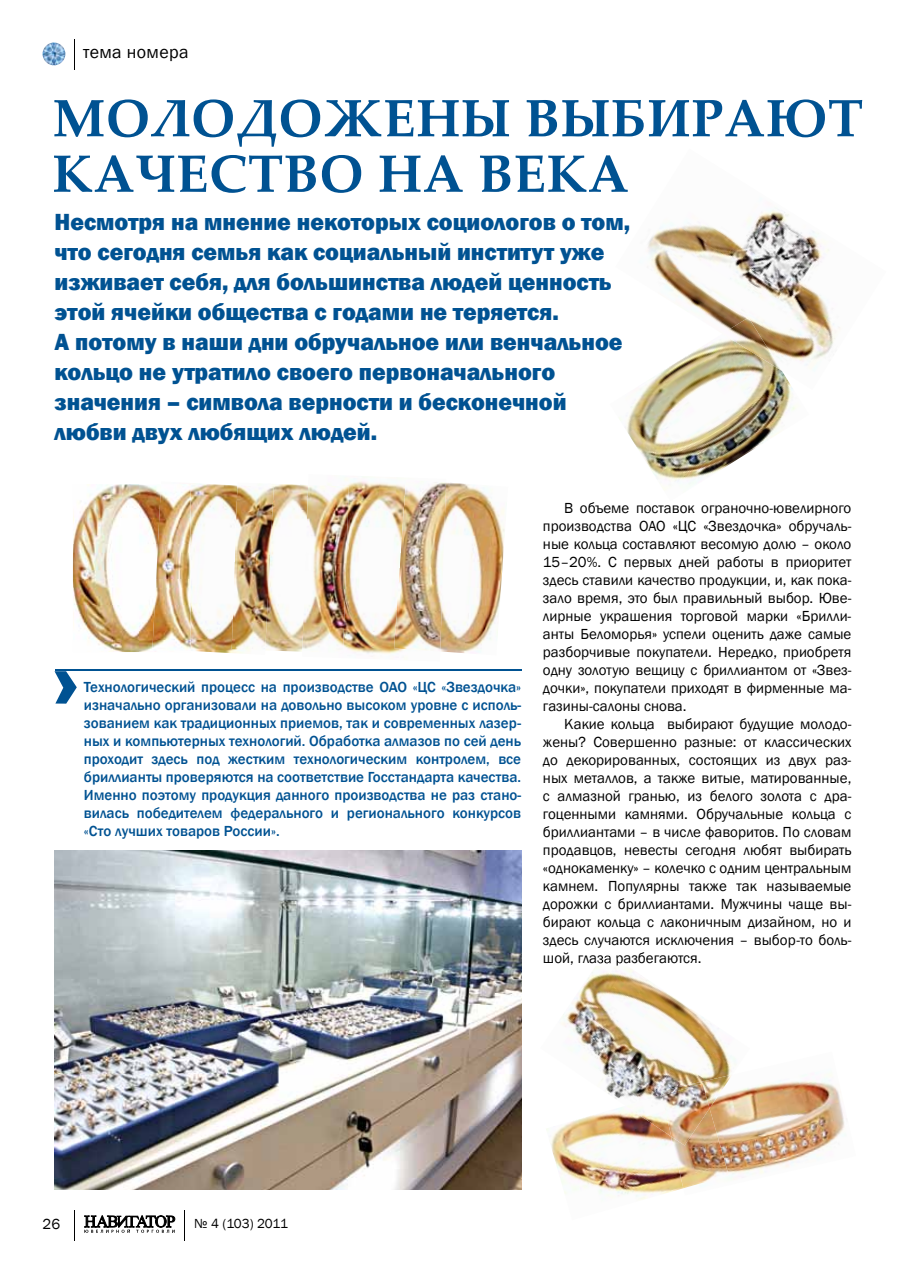
<style>
.page{position:relative;width:902px;height:1263px;background:#fff}
.page>*{position:absolute;margin:0;border:0;box-sizing:border-box;transform-origin:0 0}
.t1{font:700 52.5px/55.5px "Palatino Linotype";letter-spacing:.01em;color:#005292}
.t2{font:800 24px/30px "Franklin Gothic";color:#005292}
.t3{font:18px "Franklin Gothic";letter-spacing:.02em;color:#000}
.t4{font:15px/18px "Franklin Gothic";color:#000;text-align:justify}
.t5{font:500 15px/18px "Franklin Gothic";color:#005292;text-align:justify}
.t6{font:13.5px "Franklin Gothic";letter-spacing:-.02em;color:#000}
</style>
<div class="page">
<svg style="left:84px;top:1215px;width:91px;height:18px"></svg>
<hr style="left:184px;top:1210px;width:1px;height:31px;background:#000">
<hr style="left:74px;top:1210px;width:1px;height:31px;background:#000">
<img style="left:546px;top:1107px;width:137px;height:93px">
<img style="left:648px;top:210px;width:192px;height:160px">
<img style="left:73px;top:484px;width:79px;height:168px">
<img style="left:190px;top:484px;width:53px;height:169px">
<img style="left:152px;top:484px;width:38px;height:166px">
<img style="left:237px;top:484px;width:65px;height:168px">
<img style="left:232px;top:485px;width:42px;height:165px">
<img style="left:54px;top:851px;width:467px;height:339px">
<img style="left:43px;top:43px;width:22px;height:22px;border-radius:11px">
<hr style="left:74px;top:39px;width:1px;height:30px;background:#000">
<hr style="left:55px;top:670px;width:466px;height:1px;background:#005292">
<svg style="left:54px;top:671px;width:23px;height:33px"></svg>
<img style="left:683px;top:1073px;width:162px;height:116px">
<img style="left:671px;top:1108px;width:57px;height:80px">
<img style="left:619px;top:334px;width:190px;height:156px">
<img style="left:722px;top:317px;width:59px;height:54px">
<img style="left:328px;top:476px;width:73px;height:178px">
<img style="left:302px;top:485px;width:47px;height:168px">
<img style="left:441px;top:482px;width:64px;height:171px">
<img style="left:394px;top:480px;width:52px;height:171px">
<img style="left:561px;top:966px;width:189px;height:140px">
<img style="left:625px;top:1095px;width:36px;height:41px">
<img style="left:598px;top:955px;width:24px;height:11px">
<img style="left:660px;top:1074px;width:72px;height:34px">
<img style="left:661px;top:1084px;width:48px;height:61px">
<p class="t3" style="left:83px;top:41px;width:107px">тема номера</p>
<h1 class="t1" style="left:52px;top:89px;width:812px">МОЛОДОЖЕНЫ ВЫБИРАЮТ<br>КАЧЕСТВО НА ВЕКА</h1>
<p class="t2" style="left:54px;top:207px;width:577px">Несмотря на мнение некоторых социологов о том, что сегодня семья как социальный институт уже изживает себя, для большинства людей ценность этой ячейки общества с годами не теряется.<br>А потому в наши дни обручальное или венчальное кольцо не утратило своего первоначального значения – символа верности и бесконечной любви двух любящих людей.</p>
<p class="t5" style="left:84px;top:678px;width:439px">Технологический процесс на производстве ОАО «ЦС «Звездочка» изначально организовали на довольно высоком уровне с исполь&shy;зованием как традиционных приемов, так и современных лазер&shy;ных и компьютерных технологий. Обработка алмазов по сей день проходит здесь под жестким технологическим контролем, все бриллианты проверяются на соответствие Госстандарта качества.<br>Именно поэтому продукция данного производства не раз стано&shy;вилась победителем федерального и регионального конкурсов «Сто лучших товаров России».</p>
<p class="t4" style="left:543px;top:499px;width:310px;text-indent:21px">В объеме поставок ограночно-ювелирного производства ОАО «ЦС «Звездочка» обручаль&shy;ные кольца составляют весомую долю – около 15–20%. С первых дней работы в приоритет здесь ставили качество продукции, и, как пока&shy;зало время, это был правильный выбор. Юве&shy;лирные украшения торговой марки «Брилли&shy;анты Беломорья» успели оценить даже самые разборчивые покупатели. Нередко, приобретя одну золотую вещицу с бриллиантом от «Звез&shy;дочки», покупатели приходят в фирменные ма&shy;газины-салоны снова.</p>
<p class="t4" style="left:543px;top:715px;width:310px;text-indent:21px">Какие кольца выбирают будущие молодо&shy;жены? Совершенно разные: от классических до декорированных, состоящих из двух раз&shy;ных металлов, а также витые, матированные, с алмазной гранью, из белого золота с дра&shy;гоценными камнями. Обручальные кольца с бриллиантами – в числе фаворитов. По словам продавцов, невесты сегодня любят выбирать «однокаменку» – колечко с одним центральным камнем. Популярны также так называемые дорожки с бриллиантами. Мужчины чаще вы&shy;бирают кольца с лаконичным дизайном, но и здесь случаются исключения – выбор-то боль&shy;шой, глаза разбегаются.</p>
<p class="t4" style="left:43px;top:1215px;width:19px">26</p>
<p class="t6" style="left:194px;top:1215px;width:95px">№ 4 (103) 2011</p>
</div>
